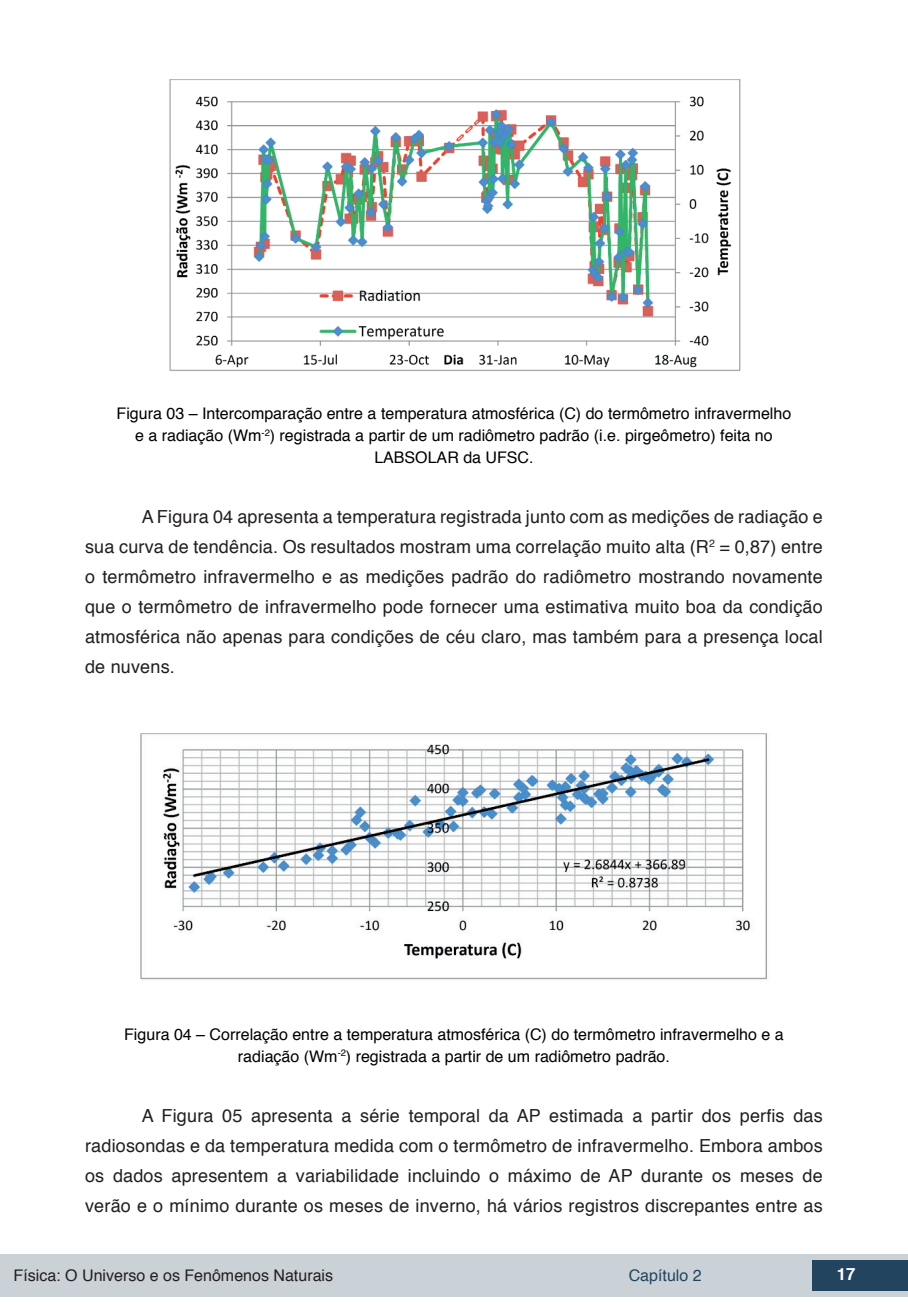
<style>
.page{position:relative;width:908px;height:1304px;background:#fff}
.page>*{position:absolute;margin:0;border:0;box-sizing:border-box;transform-origin:0 0}
.t1{font:18px/30px "Helvetica";letter-spacing:.01em;color:#231f20;text-align:justify}
.t2{font:700 16.8px "Helvetica";color:#fff}
.t3{font:16px/22px "Helvetica";color:#000;text-align:center}
.t4{font:16px "Helvetica";color:#231f20}
.t5{font:16px "Helvetica";color:#23445f}
</style>
<div class="page">
<div style="left:0;top:1254px;width:906px;height:43px;background:#cad2d7"></div>
<div style="left:812px;top:1261px;width:95px;height:30px;background:#23445f"></div>
<img style="left:169px;top:79px;width:572px;height:292px">
<img style="left:140px;top:733px;width:627px;height:247px">
<p class="t3" style="left:117px;top:403px;width:676px">Figura 03 – Intercomparação entre a temperatura atmosférica (C) do termômetro infravermelho e a radiação (Wm<sup>-2</sup>) registrada a partir de um radiômetro padrão (i.e. pirgeômetro) feita no<br>LABSOLAR da UFSC.</p>
<p class="t1" style="left:85px;top:502px;width:738px;text-indent:57px">A Figura 04 apresenta a temperatura registrada junto com as medições de radiação e sua curva de tendência. Os resultados mostram uma correlação muito alta (R<sup>2</sup> = 0,87) entre o termômetro infravermelho e as medições padrão do radiômetro mostrando novamente que o termômetro de infravermelho pode fornecer uma estimativa muito boa da condição atmosférica não apenas para condições de céu claro, mas também para a presença local de nuvens.</p>
<p class="t3" style="left:124px;top:1023px;width:660px">Figura 04 – Correlação entre a temperatura atmosférica (C) do termômetro infravermelho e a radiação (Wm<sup>-2</sup>) registrada a partir de um radiômetro padrão.</p>
<p class="t1" style="left:85px;top:1101px;width:738px;text-indent:57px">A Figura 05 apresenta a série temporal da AP estimada a partir dos perfis das radiosondas e da temperatura medida com o termômetro de infravermelho. Embora ambos os dados apresentem a variabilidade incluindo o máximo de AP durante os meses de verão e o mínimo durante os meses de inverno, há vários registros discrepantes entre as</p>
<p class="t4" style="left:14px;top:1263px;width:321px">Física: O Universo e os Fenômenos Naturais</p>
<p class="t5" style="left:628px;top:1263px;width:74px">Capítulo 2</p>
<p class="t2" style="left:836px;top:1261px;width:20px">17</p>
</div>
